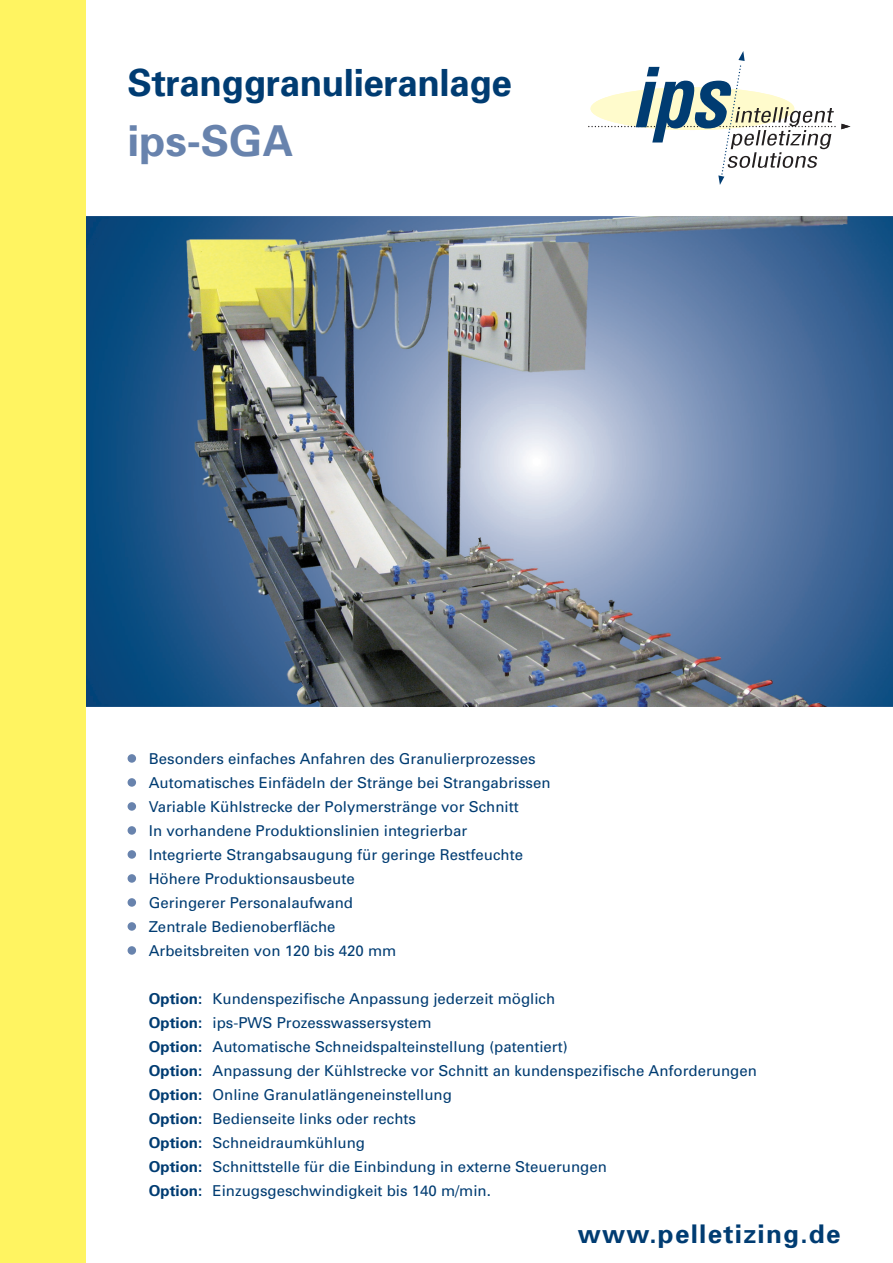
<style>
.page{position:relative;width:893px;height:1263px;background:#fff}
.page>*{position:absolute;margin:0;border:0;box-sizing:border-box;transform-origin:0 0}
.t1{font:700 42.6px "Univers";color:#6883ad}
.t2{font:700 37.5px "Univers";letter-spacing:-.01em;color:#003c72}
.t3{font:700 25.65px "Univers";letter-spacing:.05em;color:#003c72}
.t4{font:15px/24px "Univers";color:#003c72}
.s1{font-weight:700}
</style>
<div class="page">
<img style="left:85px;top:217px;width:808px;height:489px">
<svg style="left:588px;top:51px;width:262px;height:134px"></svg>
<div style="left:0;top:0;width:85px;height:1263px;background:#fff461"></div>
<div style="left:128px;top:754px;width:8px;height:9px;background:#6883ad;border-radius:50%"></div>
<div style="left:128px;top:778px;width:8px;height:9px;background:#6883ad;border-radius:50%"></div>
<div style="left:128px;top:802px;width:8px;height:9px;background:#6883ad;border-radius:50%"></div>
<div style="left:128px;top:826px;width:8px;height:9px;background:#6883ad;border-radius:50%"></div>
<div style="left:128px;top:850px;width:8px;height:9px;background:#6883ad;border-radius:50%"></div>
<div style="left:128px;top:874px;width:8px;height:9px;background:#6883ad;border-radius:50%"></div>
<div style="left:128px;top:898px;width:8px;height:9px;background:#6883ad;border-radius:50%"></div>
<div style="left:128px;top:922px;width:8px;height:9px;background:#6883ad;border-radius:50%"></div>
<div style="left:128px;top:946px;width:8px;height:9px;background:#6883ad;border-radius:50%"></div>
<h2 class="t2" style="left:128px;top:58px;width:386px">Stranggranulieranlage</h2>
<h1 class="t1" style="left:128px;top:114px;width:167px">ips-SGA</h1>
<p class="t4" style="left:149px;top:747px;width:403px">Besonders einfaches Anfahren des Granulierprozesses Automatisches Einfädeln der Stränge bei Strangabrissen Variable Kühlstrecke der Polymerstränge vor Schnitt<br>In vorhandene Produktionslinien integrierbar<br>Integrierte Strangabsaugung für geringe Restfeuchte Höhere Produktionsausbeute<br>Geringerer Personalaufwand<br>Zentrale Bedienoberfläche<br>Arbeitsbreiten von 120 bis 420 mm</p>
<p class="t4" style="left:149px;top:987px;width:609px"><span class="s1">Option:</span> Kundenspezifische Anpassung jederzeit möglich<br><span class="s1">Option:</span> ips-PWS Prozesswassersystem<br><span class="s1">Option:</span> Automatische Schneidspalteinstellung (patentiert)<br><span class="s1">Option:</span> Anpassung der Kühlstrecke vor Schnitt an kundenspezifische Anforderungen <span class="s1">Option:</span> Online Granulatlängeneinstellung<br><span class="s1">Option:</span> Bedienseite links oder rechts<br><span class="s1">Option:</span> Schneidraumkühlung<br><span class="s1">Option:</span> Schnittstelle für die Einbindung in externe Steuerungen<br><span class="s1">Option:</span> Einzugsgeschwindigkeit bis 140 m/min.</p>
<h3 class="t3" style="left:578px;top:1217px;width:264px">www.pelletizing.de</h3>
</div>
